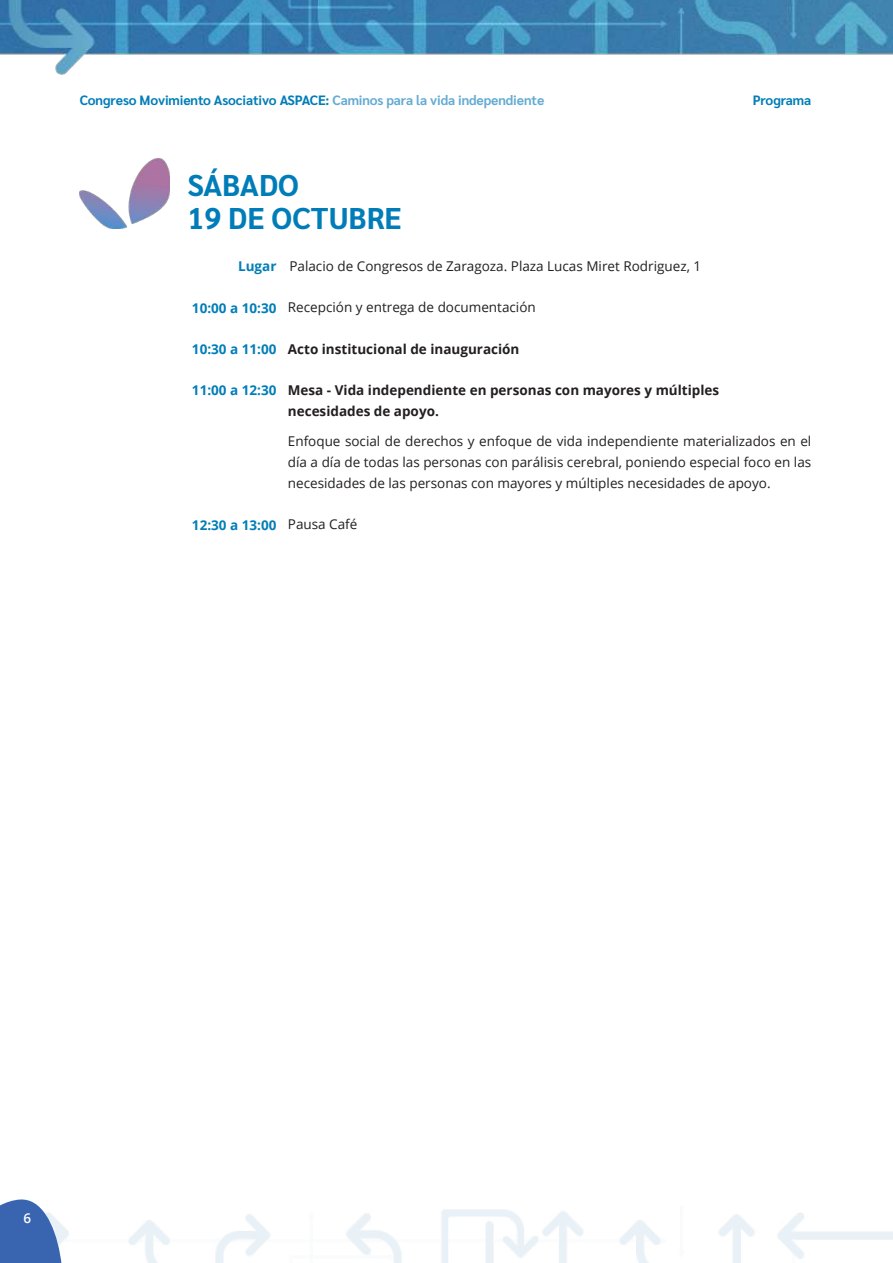
<style>
.page{position:relative;width:893px;height:1263px;background:#fff}
.page>*{position:absolute;margin:0;border:0;box-sizing:border-box;transform-origin:0 0}
.t1{font:700 30px/33px "Sarabun";color:#007db8}
.t2{font:13.5px/21px "Open Sans";color:#231f20;text-align:justify}
.t3{font:700 13.5px/21px "Open Sans";color:#231f20}
.t4{font:700 13.5px "Sarabun";letter-spacing:-.01em;color:#007db8}
.t5{font:700 13.5px "Open Sans";color:#007db8}
.t6{font:600 13.5px "Open Sans";color:#fff}
.s1{color:#64abd4}
</style>
<div class="page">
<img style="left:128px;top:1209px;width:765px;height:54px">
<svg style="left:0;top:1199px;width:69px;height:64px"></svg>
<img style="left:0;top:0;width:893px;height:75px">
<img style="left:80px;top:158px;width:90px;height:70px">
<p class="t4" style="left:80px;top:93px;width:466px">Congreso Movimiento Asociativo ASPACE: <span class="s1">Caminos para la vida independiente</span></p>
<p class="t4" style="left:753px;top:93px;width:60px">Programa</p>
<h1 class="t1" style="left:187px;top:169px;width:216px">SÁBADO<br>19 DE OCTUBRE</h1>
<p class="t2" style="left:289px;top:255px;width:413px">Palacio de Congresos de Zaragoza. Plaza Lucas Miret Rodriguez, 1</p>
<p class="t2" style="left:288px;top:297px;width:249px">Recepción y entrega de documentación</p>
<p class="t3" style="left:288px;top:338px;width:233px">Acto institucional de inauguración</p>
<p class="t3" style="left:288px;top:380px;width:433px">Mesa - Vida independiente en personas con mayores y múltiples necesidades de apoyo.</p>
<p class="t2" style="left:288px;top:430px;width:525px">Enfoque social de derechos y enfoque de vida independiente materializados en el día a día de todas las personas con parálisis cerebral, poniendo especial foco en las necesidades de las personas con mayores y múltiples necesidades de apoyo.</p>
<p class="t2" style="left:288px;top:514px;width:71px">Pausa Café</p>
<p class="t5" style="left:238px;top:256px;width:40px">Lugar</p>
<p class="t5" style="left:192px;top:299px;width:86px">10:00 a 10:30</p>
<p class="t5" style="left:192px;top:339px;width:86px">10:30 a 11:00</p>
<p class="t5" style="left:192px;top:380px;width:86px">11:00 a 12:30</p>
<p class="t5" style="left:192px;top:515px;width:86px">12:30 a 13:00</p>
<p class="t6" style="left:24px;top:1209px;width:9px">6</p>
</div>
